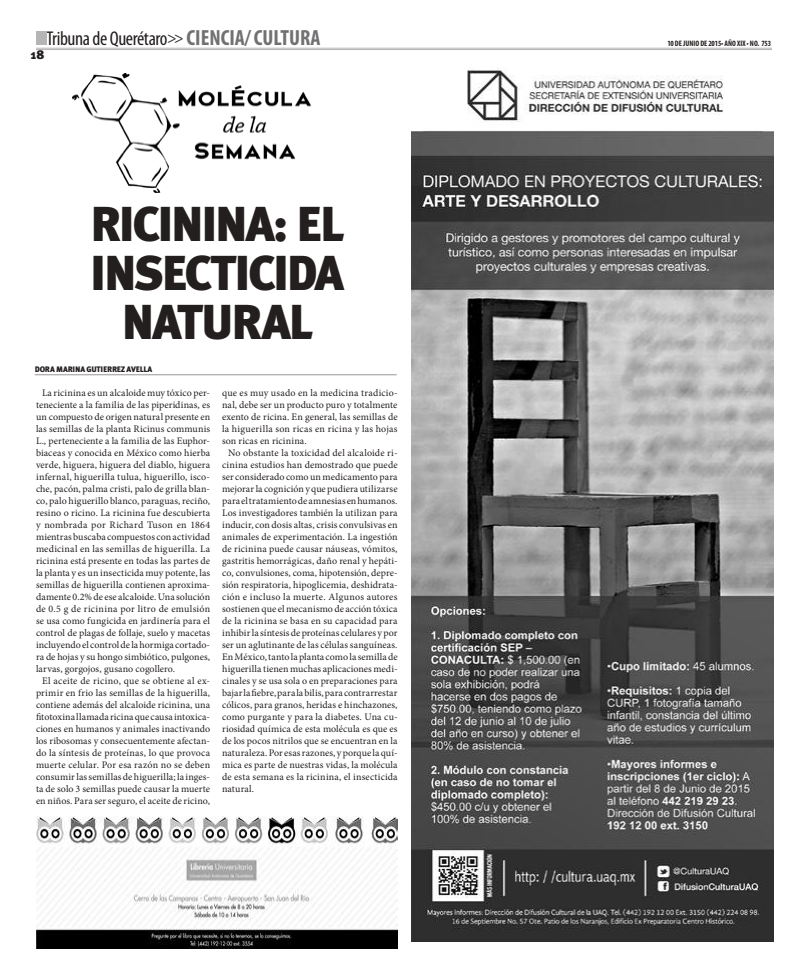
<style>
.page{position:relative;width:808px;height:978px;background:#fff}
.page>*{position:absolute;margin:0;border:0;box-sizing:border-box;transform-origin:0 0}
.t1{font:900 49px/49px "Meta Plus";letter-spacing:-.055em;color:#241f1f;text-align:center}
.t2{font:condensed 20px "Myriad Pro";letter-spacing:-.02em;color:#241f1f}
.t3{font:900 12.9px "Meta Plus";color:#241f1f}
.t4{font:10px/12px "Minion Pro";letter-spacing:.01em;color:#241f1f;text-align:justify}
.t5{font:900 8px "Meta Plus Lining";letter-spacing:-.025em;color:#241f1f}
.t6{font:700 condensed 7.9px "Myriad Pro";color:#241f1f}
.s1{font-size:16px}
.s2{font-weight:700;font-size:22px;color:#717072}
</style>
<div class="page">
<hr style="left:36px;top:48px;width:736px;height:1px;background:#b5b5b6">
<hr style="left:36px;top:49px;width:736px;height:1px;background:#b5b5b6">
<div style="left:36px;top:31px;width:10px;height:14px;background:#b5b5b6"></div>
<hr style="left:35px;top:374px;width:362px;height:1px;background:#969698">
<img style="left:73px;top:73px;width:238px;height:119px">
<img style="left:36px;top:816px;width:362px;height:132px">
<img style="left:412px;top:67px;width:361px;height:875px">
<h2 class="t2" style="left:47px;top:26px;width:275px">Tribuna de Querétaro<span class="s1">&gt;&gt;</span> <span class="s2">CIENCIA/ CULTURA</span></h2>
<p class="t3" style="left:31px;top:47px;width:15px">18</p>
<h1 class="t1" style="left:90px;top:200px;width:256px">RICININA: EL<br>INSECTICIDA<br>NATURAL</h1>
<p class="t5" style="left:35px;top:365px;width:119px">DORA MARINA GUTIERREZ AVELLA</p>
<p class="t4" style="left:36px;top:387px;width:176px;text-indent:6px">La ricinina es un alcaloide muy tóxico per&shy;teneciente a la familia de las piperidinas, es un compuesto de origen natural presente en las semillas de la planta Ricinus communis L., perteneciente a la familia de las Euphor&shy;biaceas y conocida en México como hierba verde, higuera, higuera del diablo, higuera infernal, higuerilla tulua, higuerillo, isco&shy;che, pacón, palma cristi, palo de grilla blan&shy;co, palo higuerillo blanco, paraguas, reciño, resino o ricino. La ricinina fue descubierta y nombrada por Richard Tuson en 1864 mientras buscaba compuestos con actividad medicinal en las semillas de higuerilla. La ricinina está presente en todas las partes de la planta y es un insecticida muy potente, las semillas de higuerilla contienen aproxima&shy;damente 0.2% de ese alcaloide. Una solución de 0.5 g de ricinina por litro de emulsión se usa como fungicida en jardinería para el control de plagas de follaje, suelo y macetas incluyendo el control de la hormiga cortado&shy;ra de hojas y su hongo simbiótico, pulgones, larvas, gorgojos, gusano cogollero.</p>
<p class="t4" style="left:36px;top:675px;width:176px;text-align:center">El aceite de ricino, que se obtiene al ex&shy;primir en frio las semillas de la higuerilla, contiene además del alcaloide ricinina, una fitotoxina llamada ricina que causa intoxica&shy;ciones en humanos y animales inactivando los ribosomas y consecuentemente afectan&shy;do la síntesis de proteínas, lo que provoca muerte celular. Por esa razón no se deben consumir las semillas de higuerilla; la inges&shy;ta de solo 3 semillas puede causar la muerte en niños. Para ser seguro, el aceite de ricino,</p>
<p class="t4" style="left:222px;top:387px;width:177px">que es muy usado en la medicina tradicio-</p>
<p class="t4" style="left:222px;top:399px;width:177px">nal, debe ser un producto puro y totalmente</p>
<p class="t4" style="left:222px;top:411px;width:177px">exento de ricina. En general, las semillas de</p>
<p class="t4" style="left:222px;top:423px;width:177px">la higuerilla son ricas en ricina y las hojas</p>
<p class="t4" style="left:222px;top:435px;width:86px">son ricas en ricinina.</p>
<p class="t4" style="left:228px;top:447px;width:171px">No obstante la toxicidad del alcaloide ri-</p>
<p class="t4" style="left:222px;top:459px;width:177px">cinina estudios han demostrado que puede</p>
<p class="t4" style="left:222px;top:471px;width:177px">ser considerado como un medicamento para</p>
<p class="t4" style="left:222px;top:483px;width:177px">mejorar la cognición y que pudiera utilizarse</p>
<p class="t4" style="left:222px;top:495px;width:177px">para el tratamiento de amnesias en humanos.</p>
<p class="t4" style="left:222px;top:507px;width:177px">Los investigadores también la utilizan para</p>
<p class="t4" style="left:222px;top:519px;width:177px">inducir, con dosis altas, crisis convulsivas en</p>
<p class="t4" style="left:222px;top:531px;width:177px">animales de experimentación. La ingestión</p>
<p class="t4" style="left:222px;top:543px;width:177px">de ricinina puede causar náuseas, vómitos,</p>
<p class="t4" style="left:222px;top:555px;width:177px">gastritis hemorrágicas, daño renal y hepáti-</p>
<p class="t4" style="left:222px;top:567px;width:177px">co, convulsiones, coma, hipotensión, depre-</p>
<p class="t4" style="left:222px;top:579px;width:177px">sión respiratoria, hipoglicemia, deshidrata-</p>
<p class="t4" style="left:222px;top:591px;width:177px">ción e incluso la muerte. Algunos autores</p>
<p class="t4" style="left:222px;top:603px;width:177px">sostienen que el mecanismo de acción tóxica</p>
<p class="t4" style="left:222px;top:615px;width:177px">de la ricinina se basa en su capacidad para</p>
<p class="t4" style="left:222px;top:627px;width:177px">inhibir la síntesis de proteínas celulares y por</p>
<p class="t4" style="left:222px;top:639px;width:177px">ser un aglutinante de las células sanguíneas.</p>
<p class="t4" style="left:222px;top:651px;width:177px">En México, tanto la planta como la semilla de</p>
<p class="t4" style="left:222px;top:663px;width:177px">higuerilla tienen muchas aplicaciones medi-</p>
<p class="t4" style="left:222px;top:675px;width:177px">cinales y se usa sola o en preparaciones para</p>
<p class="t4" style="left:222px;top:687px;width:177px">bajar la fiebre, para la bilis, para contrarrestar</p>
<p class="t4" style="left:222px;top:699px;width:177px">cólicos, para granos, heridas e hinchazones,</p>
<p class="t4" style="left:222px;top:711px;width:177px">como purgante y para la diabetes. Una cu-</p>
<p class="t4" style="left:222px;top:723px;width:177px">riosidad química de esta molécula es que es</p>
<p class="t4" style="left:222px;top:735px;width:177px">de los pocos nitrilos que se encuentran en la</p>
<p class="t4" style="left:222px;top:747px;width:177px">naturaleza. Por esas razones, y porque la quí-</p>
<p class="t4" style="left:222px;top:759px;width:177px">mica es parte de nuestras vidas, la molécula</p>
<p class="t4" style="left:222px;top:771px;width:177px">de esta semana es la ricinina, el insecticida</p>
<p class="t4" style="left:222px;top:783px;width:34px">natural.</p>
<p class="t6" style="left:667px;top:38px;width:105px">10 DE JUNIO DE 2015• AÑO XIX • NO. 753</p>
</div>
